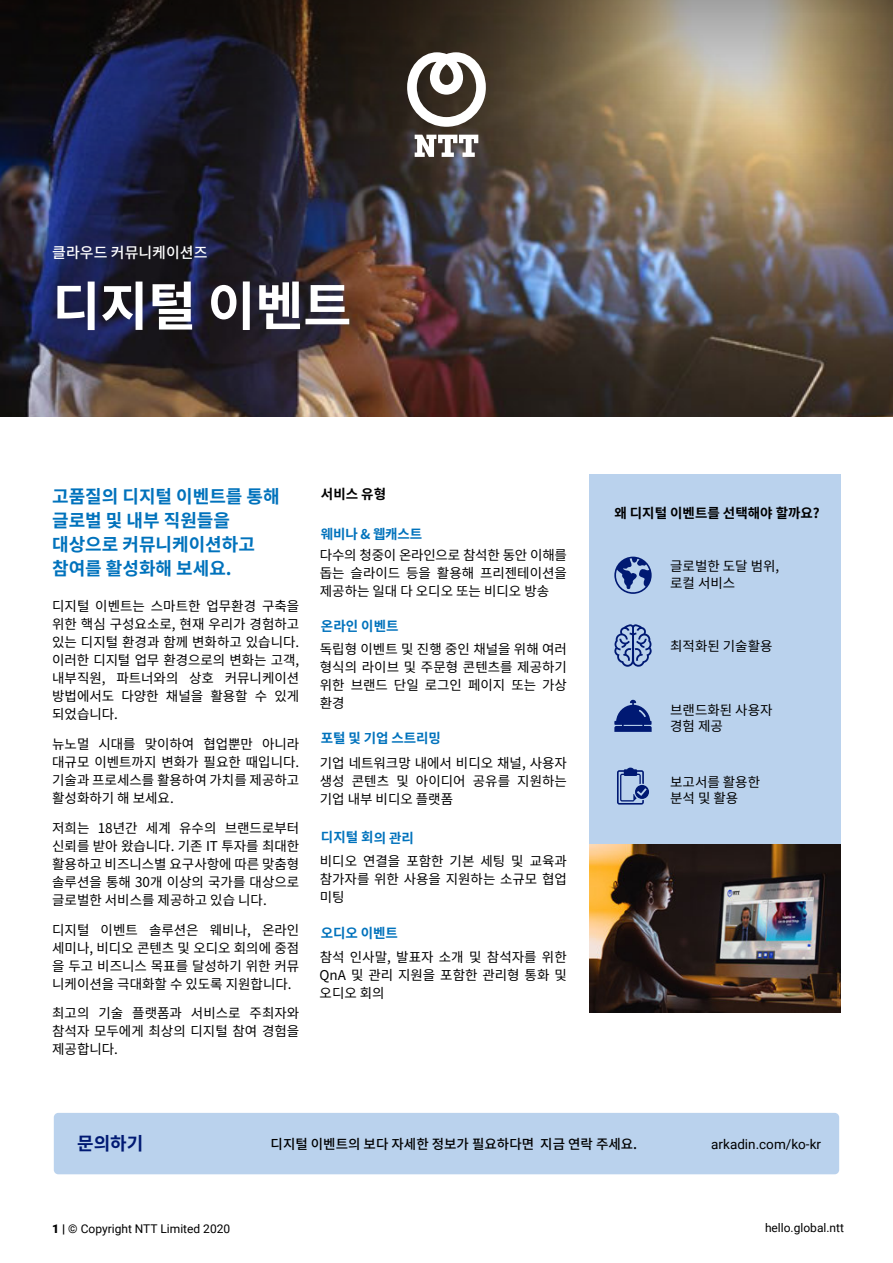
<style>
.page{position:relative;width:893px;height:1263px;background:#fff}
.page>*{position:absolute;margin:0;border:0;box-sizing:border-box;transform-origin:0 0}
.t1{font:700 52.5px "Noto Sans KR";letter-spacing:-.01em;color:#fff}
.t2{font:700 18px/24px "Noto Sans KR";color:#0072bc}
.t3{font:700 18px "Noto Sans KR";color:#001973}
.t4{font:500 15px "Noto Sans KR";color:#fff}
.t5{font:13.5px/18px "Noto Sans KR";color:#000;text-align:justify}
.t6{font:700 13.5px "Noto Sans KR";letter-spacing:-.005em;color:#0072bc}
.t7{font:500 13.5px "Noto Sans KR";color:#000}
.t8{font:700 13.5px "Noto Sans KR";color:#000}
.t9{font:13.5px "Roboto";color:#000}
.t10{font:12px "Roboto";color:#000}
.s1{font-weight:900}
</style>
<div class="page">
<div style="left:589px;top:474px;width:252px;height:371px;background:#bad2ed"></div>
<img style="left:0;top:0;width:893px;height:416px">
<svg style="left:415px;top:135px;width:63px;height:22px"></svg>
<svg style="left:407px;top:52px;width:79px;height:75px"></svg>
<div style="left:54px;top:1113px;width:785px;height:61px;background:#bad2ed;border-radius:4px"></div>
<img style="left:589px;top:844px;width:252px;height:168px">
<svg style="left:614px;top:557px;width:38px;height:37px"></svg>
<svg style="left:614px;top:624px;width:38px;height:43px"></svg>
<svg style="left:614px;top:699px;width:38px;height:33px"></svg>
<svg style="left:617px;top:768px;width:32px;height:36px"></svg>
<p class="t4" style="left:52px;top:244px;width:157px">클라우드 커뮤니케이션즈</p>
<h1 class="t1" style="left:52px;top:277px;width:301px">디지털 이벤트</h1>
<h2 class="t2" style="left:52px;top:485px;width:229px">고품질의 디지털 이벤트를 통해 글로벌 및 내부 직원들을 대상으로 커뮤니케이션하고 참여를 활성화해 보세요.</h2>
<p class="t5" style="left:52px;top:598px;width:249px">디지털 이벤트는 스마트한 업무환경 구축을 위한 핵심 구성요소로, 현재 우리가 경험하고 있는 디지털 환경과 함께 변화하고 있습니다. 이러한 디지털 업무 환경으로의 변화는 고객, 내부직원, 파트너와의 상호 커뮤니케이션 방법에서도 다양한 채널을 활용할 수 있게 되었습니다.</p>
<p class="t5" style="left:52px;top:735px;width:249px">뉴노멀 시대를 맞이하여 협업뿐만 아니라 대규모 이벤트까지 변화가 필요한 때입니다. 기술과 프로세스를 활용하여 가치를 제공하고 활성화하기 해 보세요.</p>
<p class="t5" style="left:52px;top:819px;width:249px">저희는 18년간 세계 유수의 브랜드로부터 신뢰를 받아 왔습니다. 기존 IT 투자를 최대한 활용하고 비즈니스별 요구사항에 따른 맞춤형 솔루션을 통해 30개 이상의 국가를 대상으로 글로벌한 서비스를 제공하고 있습 니다.</p>
<p class="t5" style="left:52px;top:921px;width:249px">디지털 이벤트 솔루션은 웨비나, 온라인 세미나, 비디오 콘텐츠 및 오디오 회의에 중점 을 두고 비즈니스 목표를 달성하기 위한 커뮤 니케이션을 극대화할 수 있도록 지원합니다.</p>
<p class="t5" style="left:52px;top:1004px;width:249px">최고의 기술 플랫폼과 서비스로 주최자와 참석자 모두에게 최상의 디지털 참여 경험을 제공합니다.</p>
<p class="t8" style="left:321px;top:487px;width:67px">서비스 유형</p>
<p class="t6" style="left:321px;top:526px;width:103px">웨비나 &amp; 웹캐스트</p>
<p class="t5" style="left:320px;top:547px;width:249px">다수의 청중이 온라인으로 참석한 동안 이해를 돕는 슬라이드 등을 활용해 프리젠테이션을 제공하는 일대 다 오디오 또는 비디오 방송</p>
<p class="t6" style="left:321px;top:618px;width:79px">온라인 이벤트</p>
<p class="t5" style="left:320px;top:641px;width:249px">독립형 이벤트 및 진행 중인 채널을 위해 여러 형식의 라이브 및 주문형 콘텐츠를 제공하기 위한 브랜드 단일 로그인 페이지 또는 가상 환경</p>
<p class="t6" style="left:321px;top:730px;width:122px">포털 및 기업 스트리밍</p>
<p class="t5" style="left:320px;top:754px;width:249px">기업 네트워크망 내에서 비디오 채널, 사용자 생성 콘텐츠 및 아이디어 공유를 지원하는 기업 내부 비디오 플랫폼</p>
<p class="t6" style="left:321px;top:830px;width:95px">디지털 회의 관리</p>
<p class="t5" style="left:320px;top:852px;width:249px">비디오 연결을 포함한 기본 세팅 및 교육과 참가자를 위한 사용을 지원하는 소규모 협업 미팅</p>
<p class="t6" style="left:321px;top:925px;width:79px">오디오 이벤트</p>
<p class="t5" style="left:320px;top:948px;width:249px">참석 인사말, 발표자 소개 및 참석자를 위한 QnA 및 관리 지원을 포함한 관리형 통화 및 오디오 회의</p>
<p class="t8" style="left:614px;top:505px;width:207px">왜 디지털 이벤트를 선택해야 할까요?</p>
<p class="t5" style="left:670px;top:558px;width:111px;line-height:16.5px">글로벌한 도달 범위, 로컬 서비스</p>
<p class="t5" style="left:670px;top:637px;width:104px">최적화된 기술활용</p>
<p class="t5" style="left:670px;top:702px;width:104px;line-height:16.2px">브랜드화된 사용자 경험 제공</p>
<p class="t5" style="left:670px;top:774px;width:91px;line-height:16.2px">보고서를 활용한 분석 및 활용</p>
<h2 class="t3" style="left:77px;top:1133px;width:68px">문의하기</h2>
<p class="t7" style="left:271px;top:1136px;width:368px">디지털 이벤트의 보다 자세한 정보가 필요하다면 지금 연락 주세요.</p>
<p class="t9" style="left:711px;top:1134px;width:111px">arkadin.com/ko-kr</p>
<p class="t10" style="left:52px;top:1220px;width:179px"><span class="s1">1 |</span> © Copyright NTT Limited 2020</p>
<p class="t10" style="left:765px;top:1220px;width:81px">hello.global.ntt</p>
</div>
